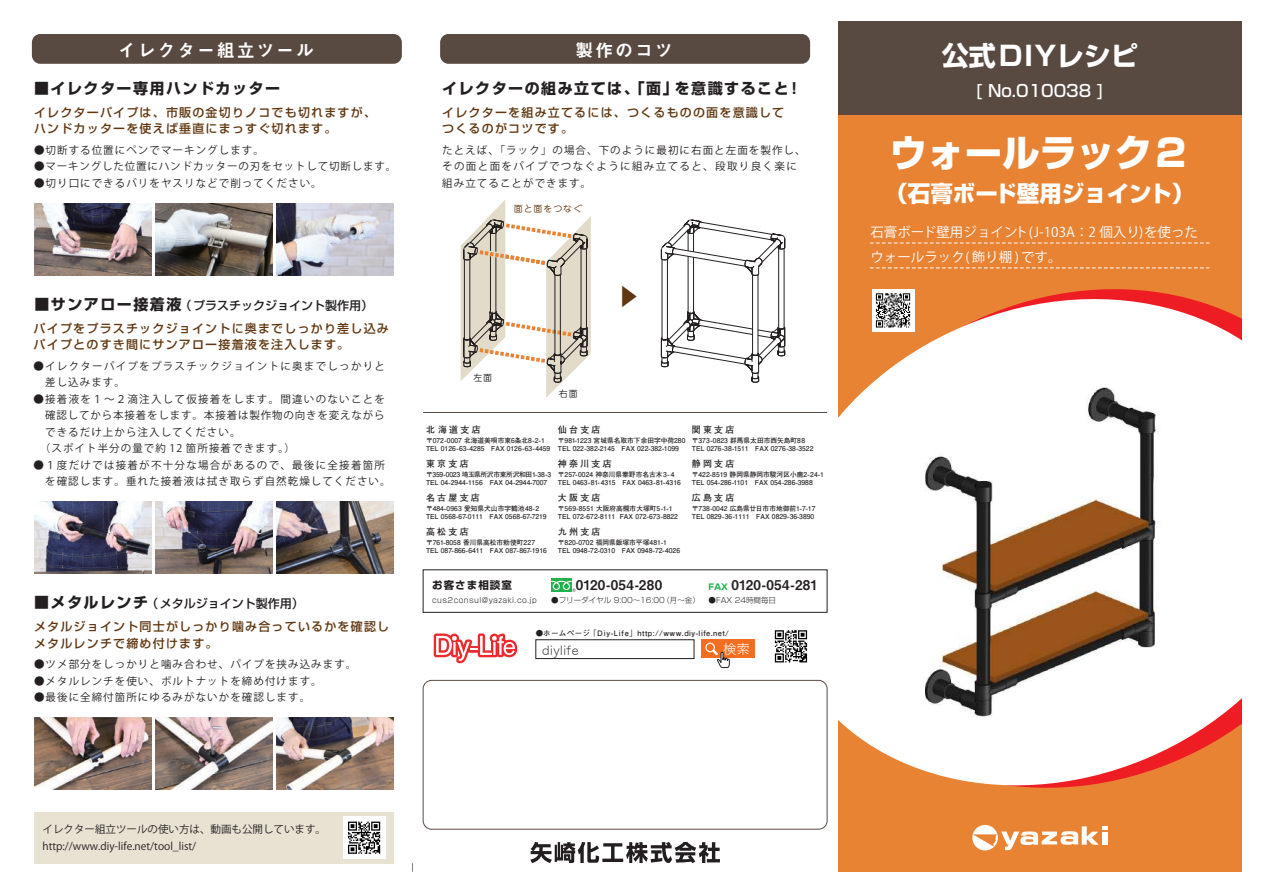
<style>
.page{position:relative;width:1263px;height:893px;background:#fff}
.page>*{position:absolute;margin:0;border:0;box-sizing:border-box;transform-origin:0 0}
.t1{font:800 37.5px "Shin Go Pro";color:#fff}
.t2{font:700 27px "Shin Go Pro";letter-spacing:.01em;color:#fff}
.t3{font:800 22.5px "Shin Go Pro";color:#fff}
.t4{font:22.5px "Koz Go Pr 6 N";color:#603711}
.t5{font:18px "Midashi Go Pro MB31";letter-spacing:.1em;color:#fff}
.t6{font:500 16.5px "Shin Go Pro";color:#fff}
.t7{font:700 15px "Shin Go Pro";letter-spacing:.1em;color:#231f20}
.t8{font:13.5px/24.9px "Koz Go Pr 6 N";color:#fff}
.t9{font:13.5px "Midashi Go Pro MB31";letter-spacing:.015em;color:#231f20}
.t10{font:13.35px "Hiragino Kaku W2 90 msp RKSJ H";color:#fff}
.t11{font:12.15px "Hiragino Kaku W1 90 msp RKSJ H";letter-spacing:.04em;color:#231f20}
.t12{font:500 12px/16.5px "Shin Go Pro";letter-spacing:.1em;color:#603711}
.t13{font:10.5px/16.5px "Koz Go Pr 6 N";letter-spacing:.1em;color:#231f20}
.t14{font:10.5px/16.5px "Koz Go Pr 6 N";letter-spacing:.12em;color:#231f20}
.t15{font:10.5px "Koz Go Pr 6 N";letter-spacing:.08em;color:#231f20}
.t16{font:10.5px/16.5px "Koz Go Pr 6 N";color:#231f20}
.t17{font:700 10.5px "Shin Go Pro";letter-spacing:.1em;color:#231f20}
.t18{font:700 9px "Futo Go B101 Pro";color:#231f20}
.t19{font:9px "Jun 201 Pro";letter-spacing:.1em;color:#603711}
.t20{font:9px "Jun 201 Pro";color:#231f20}
.t21{font:700 7.5px "Futo Go B101 Pro";letter-spacing:.06em;color:#231f20}
.t22{font:300 7.5px "Shin Go Pro";color:#231f20}
.t23{font:300 7.5px "Shin Go Pro";letter-spacing:.055em;color:#231f20}
.t24{font:700 6.75px/8.1px "Futo Go B101 Pro";color:#231f20}
.s1{font-weight:700;font-size:15px;color:#231f20}
.s2{color:#231f20}
.s3{font-family:"Shin Go Pro";font-weight:700;font-size:8.4px;color:#1fb14b}
</style>
<div class="page">
<div style="left:838px;top:111px;width:404px;height:761px;background:#e98334"></div>
<svg style="left:972px;top:825px;width:26px;height:25px"></svg>
<svg style="left:973px;top:826px;width:134px;height:24px"></svg>
<div style="left:838px;top:21px;width:404px;height:94px;background:#594a41"></div>
<svg style="left:838px;top:268px;width:404px;height:520px;fill:#fff"></svg>
<div style="left:423px;top:569px;width:404px;height:44px;border:1px solid #231f20"></div>
<svg style="left:551px;top:579px;width:20px;height:2px"></svg>
<svg style="left:551px;top:581px;width:25px;height:11px"></svg>
<svg style="left:870px;top:243px;width:339px;height:1px"></svg>
<svg style="left:870px;top:267px;width:339px;height:1px"></svg>
<div style="left:423px;top:680px;width:404px;height:150px;border:1px solid #594a41;border-radius:9px"></div>
<hr style="left:423px;top:412px;width:404px;height:1px;background:#594a41">
<svg style="left:434px;top:633px;width:83px;height:30px"></svg>
<div style="left:535px;top:639px;width:159px;height:20px;background:#fff;border:1px solid #231f20"></div>
<div style="left:701px;top:639px;width:53px;height:19px;background:#f36e21"></div>
<div style="left:705px;top:643px;width:10px;height:9px;border:1px solid #fff;border-radius:50%"></div>
<svg style="left:710px;top:647px;width:20px;height:21px"></svg>
<svg style="left:775px;top:630px;width:32px;height:32px"></svg>
<svg style="left:530px;top:842px;width:190px;height:21px"></svg>
<div style="left:32px;top:34px;width:370px;height:30px;background:#594a41;border-radius:8px"></div>
<div style="left:440px;top:34px;width:370px;height:30px;background:#594a41;border-radius:8px"></div>
<svg style="left:661px;top:219px;width:125px;height:164px"></svg>
<svg style="left:461px;top:200px;width:130px;height:198px"></svg>
<img style="left:34px;top:203px;width:117px;height:72px">
<img style="left:155px;top:203px;width:117px;height:72px">
<img style="left:277px;top:203px;width:117px;height:72px">
<img style="left:34px;top:502px;width:117px;height:72px">
<img style="left:155px;top:502px;width:117px;height:72px">
<img style="left:277px;top:502px;width:117px;height:72px">
<img style="left:34px;top:717px;width:117px;height:73px">
<img style="left:155px;top:717px;width:117px;height:73px">
<img style="left:277px;top:717px;width:117px;height:73px">
<div style="left:34px;top:812px;width:360px;height:51px;background:#e8e2d3"></div>
<div style="left:343px;top:816px;width:42px;height:43px;background:#fff"></div>
<svg style="left:348px;top:822px;width:32px;height:32px"></svg>
<div style="left:872px;top:289px;width:42px;height:43px;background:#fff"></div>
<svg style="left:876px;top:293px;width:34px;height:35px"></svg>
<img style="left:913px;top:383px;width:254px;height:340px">
<h3 class="t5" style="left:118px;top:36px;width:198px">イレクター組立ツール</h3>
<h3 class="t5" style="left:576px;top:36px;width:99px">製作のコツ</h3>
<h3 class="t7" style="left:442px;top:76px;width:356px">イレクターの組み立ては、「面」を意識すること!</h3>
<h3 class="t7" style="left:34px;top:76px;width:247px">■イレクター専用ハンドカッター</h3>
<h3 class="t12" style="left:34px;top:103px;width:344px">イレクターパイプは、市販の金切りノコでも切れますが、ハンドカッターを使えば垂直にまっすぐ切れます。</h3>
<h3 class="t12" style="left:442px;top:103px;width:344px">イレクターを組み立てるには、つくるものの面を意識してつくるのがコツです。</h3>
<h3 class="t13" style="left:34px;top:142px;width:231px">●切断する位置にペンでマーキングします。</h3>
<h3 class="t15" style="left:34px;top:161px;width:364px">●マーキングした位置にハンドカッターの刃をセットして切断します。</h3>
<h3 class="t13" style="left:34px;top:175px;width:289px">●切り口にできるバリをヤスリなどで削ってください。</h3>
<h3 class="t12" style="left:34px;top:292px;width:357px;line-height:22.8px"><span class="s1">■サンアロー接着液</span><span class="s2">（プラスチックジョイント製作用）<br></span>パイプをプラスチックジョイントに奥までしっかり差し込み</h3>
<h3 class="t12" style="left:34px;top:335px;width:317px">パイプとのすき間にサンアロー接着液を注入します。</h3>
<h3 class="t14" style="left:34px;top:358px;width:353px">●イレクターパイプをプラスチックジョイントに奥までしっかりと　差し込みます。</h3>
<h3 class="t14" style="left:34px;top:391px;width:353px">●接着液を１～２滴注入して仮接着をします。間違いのないことを</h3>
<h3 class="t15" style="left:45px;top:409px;width:341px">確認してから本接着をします。本接着は製作物の向きを変えながら</h3>
<h3 class="t13" style="left:34px;top:424px;width:208px">　できるだけ上から注入してください。</h3>
<h3 class="t13" style="left:34px;top:440px;width:263px">　（スポイト半分の量で約 12 箇所接着できます。）</h3>
<h3 class="t13" style="left:34px;top:457px;width:359px">●１度だけでは接着が不十分な場合があるので、最後に全接着箇所　を確認します。垂れた接着液は拭き取らず自然乾燥してください。</h3>
<h3 class="t12" style="left:34px;top:591px;width:357px;line-height:22.8px"><span class="s1">■メタルレンチ</span><span class="s2">（メタルジョイント製作用）<br></span>メタルジョイント同士がしっかり噛み合っているかを確認し</h3>
<h3 class="t12" style="left:34px;top:633px;width:185px">メタルレンチで締め付けます。</h3>
<h3 class="t13" style="left:34px;top:656px;width:324px">●ツメ部分をしっかりと噛み合わせ、パイプを挟み込みます。</h3>
<h3 class="t13" style="left:34px;top:673px;width:289px">●メタルレンチを使い、ボルトナットを締め付けます。</h3>
<h3 class="t13" style="left:34px;top:689px;width:278px">●最後に全締付箇所にゆるみがないかを確認します。</h3>
<h3 class="t13" style="left:442px;top:142px;width:365px">たとえば、「ラック」の場合、下のように最初に右面と左面を製作し、その面と面をパイプでつなぐように組み立てると、段取り良く楽に組み立てることができます。</h3>
<h3 class="t19" style="left:514px;top:201px;width:70px">面と面をつなぐ</h3>
<h3 class="t20" style="left:473px;top:370px;width:20px">左面</h3>
<h3 class="t20" style="left:559px;top:387px;width:20px">右面</h3>
<h3 class="t4" style="left:617px;top:284px;width:24px">▶</h3>
<h3 class="t18" style="left:426px;top:422px;width:56px">北海 道 支 店</h3>
<p class="t24" style="left:426px;top:469px;width:127px">〒359-0023 埼玉県所沢市東所沢和田1-38-3<br>TEL 04-2944-1156 FAX 04-2944-7007</p>
<h3 class="t18" style="left:558px;top:422px;width:44px">仙 台 支 店</h3>
<p class="t24" style="left:558px;top:469px;width:124px">〒257-0024 神奈川県秦野市名古木3- 4<br>TEL 0463-81-4315 FAX 0463-81-4316</p>
<h3 class="t18" style="left:692px;top:422px;width:44px">関 東 支 店</h3>
<p class="t24" style="left:692px;top:469px;width:134px">〒422-8519 静岡県静岡市駿河区小鹿2-24-1<br>TEL 054-286-1101 FAX 054-286-3988</p>
<p class="t24" style="left:426px;top:435px;width:126px">〒072-0007 北海道美唄市東6条北8-2-1<br>TEL 0126-63-4285 FAX 0126-63-4459</p>
<p class="t24" style="left:558px;top:435px;width:129px">〒981-1223 宮城県名取市下余田字中荷280<br>TEL 022-382-2145 FAX 022-382-1099</p>
<p class="t24" style="left:692px;top:435px;width:123px">〒373-0823 群馬県太田市西矢島町88<br>TEL 0276-38-1511 FAX 0276-38-3522</p>
<h3 class="t18" style="left:692px;top:456px;width:44px">静 岡 支 店</h3>
<p class="t24" style="left:692px;top:503px;width:125px">〒738-0042 広島県廿日市市地御前1-7-17<br>TEL 0829-36-1111 FAX 0829-36-3890</p>
<h3 class="t18" style="left:426px;top:456px;width:44px">東 京 支 店</h3>
<p class="t24" style="left:426px;top:503px;width:122px">〒484-0963 愛知県犬山市字鶴池48-2<br>TEL 0568-67-0111 FAX 0568-67-7219</p>
<h3 class="t18" style="left:558px;top:456px;width:55px">神 奈 川 支 店</h3>
<p class="t24" style="left:558px;top:503px;width:122px">〒569-8551 大阪府高槻市大塚町5-1-1<br>TEL 072-672-8111 FAX 072-673-8822</p>
<h3 class="t18" style="left:426px;top:490px;width:55px">名 古 屋 支 店</h3>
<p class="t24" style="left:426px;top:537px;width:122px">〒761-8058 香川県高松市勅使町227<br>TEL 087-866-6411 FAX 087-867-1916</p>
<h3 class="t18" style="left:558px;top:490px;width:44px">大 阪 支 店</h3>
<p class="t24" style="left:558px;top:537px;width:124px">〒820-0702 福岡県飯塚市平塚481-1<br>TEL 0948-72-0310 FAX 0948-72-4026</p>
<h3 class="t18" style="left:692px;top:490px;width:44px">広 島 支 店</h3>
<h3 class="t18" style="left:426px;top:524px;width:44px">高 松 支 店</h3>
<h3 class="t18" style="left:558px;top:524px;width:44px">九 州 支 店</h3>
<h3 class="t17" style="left:432px;top:577px;width:81px">お客さま相談室</h3>
<h3 class="t9" style="left:576px;top:574px;width:88px">0120-054-280</h3>
<p class="t23" style="left:432px;top:594px;width:106px">cus2consul@yazaki.co.jp</p>
<p class="t21" style="left:536px;top:627px;width:195px">●ホームページ「Diy-Life」http://www.diy-life.net/</p>
<h3 class="t11" style="left:542px;top:644px;width:38px">diylife</h3>
<h3 class="t10" style="left:723px;top:642px;width:28px">検索</h3>
<h3 class="t9" style="left:709px;top:574px;width:111px"><span class="s3">FAX</span> 0120-054-281</h3>
<p class="t22" style="left:551px;top:594px;width:150px">●フリーダイヤル 9:00～16:00（月～金）</p>
<p class="t22" style="left:709px;top:594px;width:69px">●FAX 24時間毎日</p>
<h2 class="t2" style="left:942px;top:35px;width:198px">公式DIYレシピ</h2>
<h3 class="t6" style="left:975px;top:77px;width:130px">[ No.010038 ]</h3>
<h1 class="t1" style="left:890px;top:123px;width:301px">ウォールラック２</h1>
<h3 class="t3" style="left:885px;top:175px;width:310px">（石膏ボード壁用ジョイント）</h3>
<h3 class="t8" style="left:870px;top:220px;width:329px">石膏ボード壁用ジョイント(J-103A：2 個入り)を使ったウォールラック(飾り棚 )です。</h3>
<h3 class="t16" style="left:43px;top:821px;width:285px">イレクター組立ツールの使い方は、動画も公開しています。http://www.diy-life.net/tool_list/</h3>
</div>
